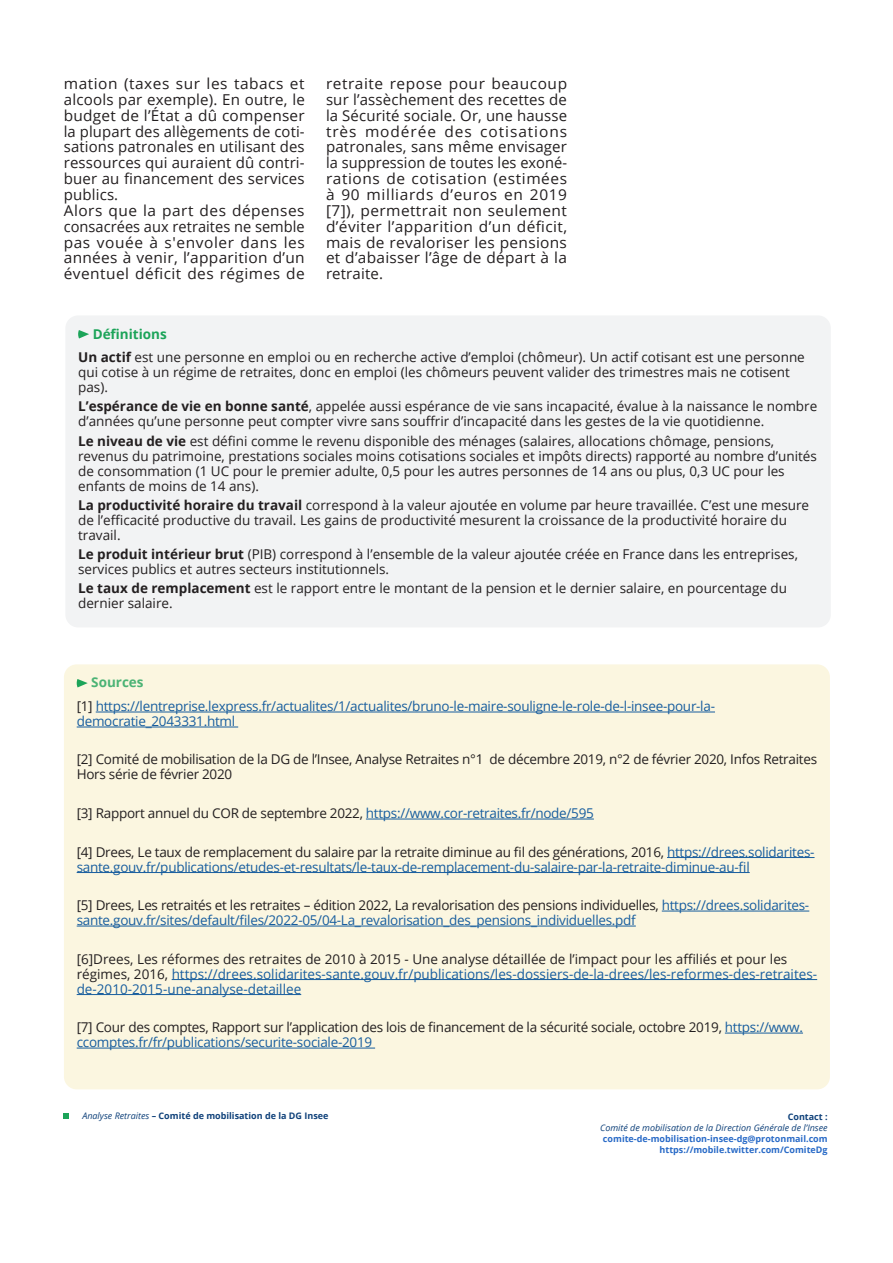
<style>
.page{position:relative;width:893px;height:1263px;background:#fff}
.page>*{position:absolute;margin:0;border:0;box-sizing:border-box;transform-origin:0 0}
.texte{font:15px/15.9px "Open Sans";letter-spacing:.015em;color:#231f20;text-align:justify}
.Texte_sources_déf_ps{font:13.5px/15px "Open Sans";color:#231f20}
.Texte_sources_déf_ps-2{font:13.5px/15px "Open Sans";letter-spacing:-.02em;color:#175d9e}
.Texte_sources_déf_ps-3{font:13.5px/15px "Open Sans";letter-spacing:-.02em;color:#231f20}
.Texte_sources_déf_ps-4{font:13.5px/15px "Open Sans";color:#175d9e}
.Titre_sources_déf_ps{font:700 13.5px "Open Sans";color:#1ca459}
.Titre_sources_déf_ps-2{font:700 13.5px "Open Sans";color:#4bb375}
.Pied_de_page{font:700 9px "Open Sans";color:#286ac7}
.Pied_de_page-2{font:700 9px "Open Sans";color:#0f417a}
.Pied_de_page-3{font:italic 9px "Open Sans";color:#0f417a}
.s1{font-weight:700}
.s2{color:#231f20}
.s3{color:#175d9e}
.s4{font-weight:400;font-style:italic}
</style>
<div class="page">
<div style="left:64px;top:664px;width:766px;height:425px;background:#fbf6e0;border-radius:13px"></div>
<hr style="left:96px;top:712px;width:619px;height:1px;background:#175d9e">
<hr style="left:77px;top:727px;width:161px;height:1px;background:#175d9e">
<hr style="left:366px;top:819px;width:228px;height:1px;background:#175d9e">
<hr style="left:667px;top:857px;width:147px;height:1px;background:#175d9e">
<hr style="left:77px;top:872px;width:673px;height:1px;background:#175d9e">
<hr style="left:662px;top:911px;width:147px;height:1px;background:#175d9e">
<hr style="left:77px;top:926px;width:559px;height:1px;background:#175d9e">
<hr style="left:172px;top:979px;width:645px;height:1px;background:#175d9e">
<hr style="left:77px;top:994px;width:224px;height:1px;background:#175d9e">
<hr style="left:725px;top:1033px;width:78px;height:1px;background:#175d9e">
<hr style="left:77px;top:1048px;width:298px;height:1px;background:#175d9e">
<svg style="left:76px;top:679px;width:12px;height:8px"></svg>
<div style="left:65px;top:315px;width:766px;height:312px;background:#f2f3f4;border-radius:13px"></div>
<svg style="left:78px;top:330px;width:11px;height:8px"></svg>
<svg style="left:63px;top:1113px;width:6px;height:5px"></svg>
<p class="texte" style="left:64px;top:75px;width:243px">mation (taxes sur les tabacs et alcools par exemple). En outre, le budget de l’État a dû compenser la plupart des allègements de coti&shy;sations patronales en utilisant des ressources qui auraient dû contri&shy;buer au financement des services publics.</p>
<p class="texte" style="left:64px;top:202px;width:243px">Alors que la part des dépenses consacrées aux retraites ne semble pas vouée à s'envoler dans les années à venir, l’apparition d’un éventuel déficit des régimes de</p>
<p class="texte" style="left:326px;top:75px;width:243px">retraite repose pour beaucoup sur l’assèchement des recettes de la Sécurité sociale. Or, une hausse très modérée des cotisations patronales, sans même envisager la suppression de toutes les exoné&shy;rations de cotisation (estimées à 90 milliards d’euros en 2019 [7]), permettrait non seulement d’éviter l’apparition d’un déficit, mais de revaloriser les pensions et d’abaisser l’âge de départ à la retraite.</p>
<p class="Titre_sources_déf_ps" style="left:93px;top:324px;width:76px">Définitions</p>
<p class="Texte_sources_déf_ps" style="left:78px;top:349px;width:728px"><span class="s1">Un actif</span> est une personne en emploi ou en recherche active d’emploi (chômeur). Un actif cotisant est une personne qui cotise à un régime de retraites, donc en emploi (les chômeurs peuvent valider des trimestres mais ne cotisent pas).</p>
<p class="Texte_sources_déf_ps" style="left:78px;top:398px;width:741px"><span class="s1">L’espérance de vie en bonne santé</span>, appelée aussi espérance de vie sans incapacité, évalue à la naissance le nombre d’années qu’une personne peut compter vivre sans souffrir d’incapacité dans les gestes de la vie quotidienne.</p>
<p class="Texte_sources_déf_ps" style="left:78px;top:433px;width:740px"><span class="s1">Le niveau de vie</span> est défini comme le revenu disponible des ménages (salaires, allocations chômage, pensions, revenus du patrimoine, prestations sociales moins cotisations sociales et impôts directs) rapporté au nombre d’unités de consommation (1 UC pour le premier adulte, 0,5 pour les autres personnes de 14 ans ou plus, 0,3 UC pour les enfants de moins de 14 ans).</p>
<p class="Texte_sources_déf_ps" style="left:78px;top:497px;width:733px"><span class="s1">La productivité horaire du travail</span> correspond à la valeur ajoutée en volume par heure travaillée. C’est une mesure de l’efficacité productive du travail. Les gains de productivité mesurent la croissance de la productivité horaire du travail.</p>
<p class="Texte_sources_déf_ps" style="left:78px;top:546px;width:721px"><span class="s1">Le produit intérieur brut</span> (PIB) correspond à l’ensemble de la valeur ajoutée créée en France dans les entreprises, services publics et autres secteurs institutionnels.</p>
<p class="Texte_sources_déf_ps" style="left:78px;top:580px;width:710px"><span class="s1">Le taux de remplacement</span> est le rapport entre le montant de la pension et le dernier salaire, en pourcentage du dernier salaire.</p>
<p class="Titre_sources_déf_ps-2" style="left:91px;top:673px;width:54px">Sources</p>
<p class="Texte_sources_déf_ps-2" style="left:77px;top:698px;width:640px"><span class="s2">[1]</span> https://lentreprise.lexpress.fr/actualites/1/actualites/bruno-le-maire-souligne-le-role-de-l-insee-pour-la&shy;democratie_2043331.html</p>
<p class="Texte_sources_déf_ps-3" style="left:77px;top:752px;width:742px">[2] Comité de mobilisation de la DG de l’Insee, Analyse Retraites n°1 de décembre 2019, n°2 de février 2020, Infos Retraites<br>Hors série de février 2020</p>
<p class="Texte_sources_déf_ps-3" style="left:77px;top:805px;width:519px">[3] Rapport annuel du COR de septembre 2022, <span class="s3">https://www.cor-retraites.fr/node/595</span></p>
<p class="Texte_sources_déf_ps-2" style="left:77px;top:844px;width:739px"><span class="s2">[4] Drees, Le taux de remplacement du salaire par la retraite diminue au fil des générations, 2016,</span> https://drees.solidarites&shy;sante.gouv.fr/publications/etudes-et-resultats/le-taux-de-remplacement-du-salaire-par-la-retraite-diminue-au-fil</p>
<p class="Texte_sources_déf_ps-2" style="left:77px;top:897px;width:734px"><span class="s2">[5] Drees, Les retraités et les retraites – édition 2022, La revalorisation des pensions individuelles,</span> https://drees.solidarites&shy;sante.gouv.fr/sites/default/files/2022-05/04-La_revalorisation_des_pensions_individuelles.pdf</p>
<p class="Texte_sources_déf_ps-4" style="left:77px;top:951px;width:742px"><span class="s2">[6]Drees, Les réformes des retraites de 2010 à 2015 - Une analyse détaillée de l’impact pour les affiliés et pour les régimes, 2016,</span> https://drees.solidarites-sante.gouv.fr/publications/les-dossiers-de-la-drees/les-reformes-des-retraites&shy;de-2010-2015-une-analyse-detaillee</p>
<p class="Texte_sources_déf_ps-3" style="left:77px;top:1019px;width:728px">[7] Cour des comptes, Rapport sur l’application des lois de financement de la sécurité sociale, octobre 2019, <span class="s3">https://www. ccomptes.fr/fr/publications/securite-sociale-2019</span></p>
<p class="Pied_de_page-2" style="left:82px;top:1109px;width:248px"><span class="s4">Analyse Retraites</span> – Comité de mobilisation de la DG Insee</p>
<p class="Pied_de_page-2" style="left:788px;top:1111px;width:41px">Contact :</p>
<p class="Pied_de_page-3" style="left:600px;top:1122px;width:229px">Comité de mobilisation de la Direction Générale de l’Insee</p>
<p class="Pied_de_page" style="left:603px;top:1132px;width:226px">comite-de-mobilisation-insee-dg@protonmail.com</p>
<p class="Pied_de_page" style="left:660px;top:1143px;width:170px">https://mobile.twitter.com/ComiteDg</p>
</div>
